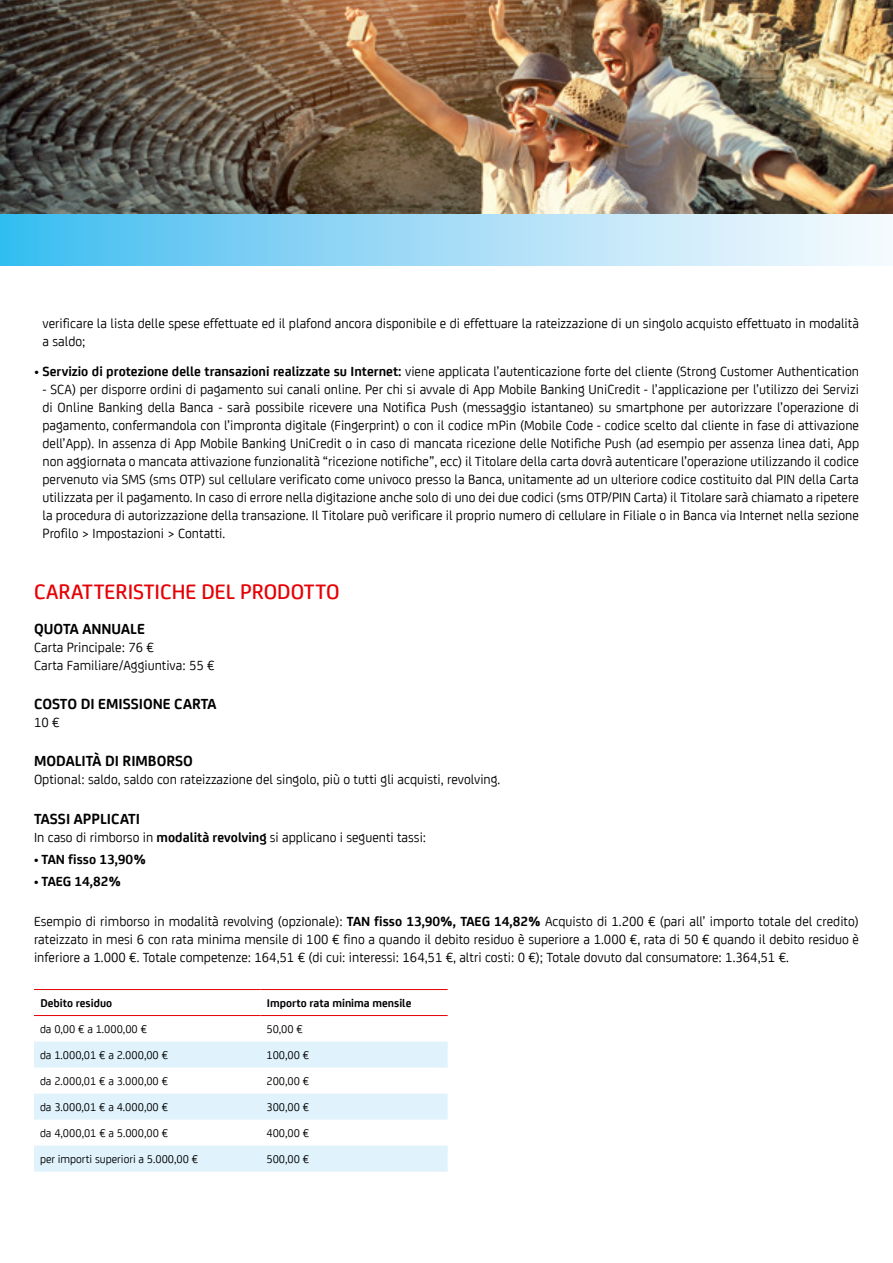
<style>
.page{position:relative;width:893px;height:1263px;background:#fff}
.page>*{position:absolute;margin:0;border:0;box-sizing:border-box;transform-origin:0 0}
.t1{font:500 22.5px "Uni Credit";color:#e60005}
.t2{font:700 15.75px "Uni Credit";color:#000}
.t3{font:14.25px/18px "Uni Credit";color:#000}
.t4{font:700 14.25px "Uni Credit";color:#000}
.t5{font:12px "Uni Credit";color:#000}
.t6{font:700 12px "Uni Credit";color:#000}
.s1{font-weight:700}
</style>
<div class="page">
<svg style="left:34px;top:1041px;width:414px;height:130px;fill:#e0f3fc"></svg>
<hr style="left:34px;top:989px;width:226px;height:1px;background:#e60005">
<hr style="left:260px;top:989px;width:188px;height:1px;background:#e60005">
<hr style="left:34px;top:1015px;width:226px;height:1px;background:#e60005">
<hr style="left:260px;top:1015px;width:188px;height:1px;background:#e60005">
<img style="left:1px;top:0;width:892px;height:215px">
<div style="left:0;top:215px;width:893px;height:51px;background:linear-gradient(to right,#41bdf0,#fffcfe)"></div>
<p class="t3" style="left:43px;top:313px;width:818px">verificare la lista delle spese effettuate ed il plafond ancora disponibile e di effettuare la rateizzazione di un singolo acquisto effettuato in modalità a saldo;</p>
<p class="t3" style="left:34px;top:362px;width:826px">• <span class="s1">Servizio di protezione delle transazioni realizzate su Internet:</span> viene applicata l’autenticazione forte del cliente (Strong Customer Authentication</p>
<p class="t3" style="left:43px;top:380px;width:818px;text-align:justify">- SCA) per disporre ordini di pagamento sui canali online. Per chi si avvale di App Mobile Banking UniCredit - l’applicazione per l’utilizzo dei Servizi di Online Banking della Banca - sarà possibile ricevere una Notifica Push (messaggio istantaneo) su smartphone per autorizzare l’operazione di pagamento, confermandola con l’impronta digitale (Fingerprint) o con il codice mPin (Mobile Code - codice scelto dal cliente in fase di attivazione dell’App). In assenza di App Mobile Banking UniCredit o in caso di mancata ricezione delle Notifiche Push (ad esempio per assenza linea dati, App non aggiornata o mancata attivazione funzionalità “ricezione notifiche”, ecc) il Titolare della carta dovrà autenticare l’operazione utilizzando il codice pervenuto via SMS (sms OTP) sul cellulare verificato come univoco presso la Banca, unitamente ad un ulteriore codice costituito dal PIN della Carta utilizzata per il pagamento. In caso di errore nella digitazione anche solo di uno dei due codici (sms OTP/PIN Carta) il Titolare sarà chiamato a ripetere la procedura di autorizzazione della transazione. Il Titolare può verificare il proprio numero di cellulare in Filiale o in Banca via Internet nella sezione Profilo &gt; Impostazioni &gt; Contatti.</p>
<h1 class="t1" style="left:34px;top:575px;width:307px">CARATTERISTICHE DEL PRODOTTO</h1>
<p class="t2" style="left:34px;top:617px;width:112px">QUOTA ANNUALE</p>
<p class="t3" style="left:34px;top:637px;width:182px">Carta Principale: 76 €<br>Carta Familiare/Aggiuntiva: 55 €</p>
<p class="t2" style="left:34px;top:692px;width:184px">COSTO DI EMISSIONE CARTA</p>
<p class="t3" style="left:34px;top:712px;width:27px">10 €</p>
<p class="t2" style="left:34px;top:749px;width:160px">MODALITÀ DI RIMBORSO</p>
<p class="t3" style="left:34px;top:770px;width:468px">Optional: saldo, saldo con rateizzazione del singolo, più o tutti gli acquisti, revolving.</p>
<p class="t2" style="left:34px;top:806px;width:107px">TASSI APPLICATI</p>
<p class="t3" style="left:34px;top:827px;width:394px">In caso di rimborso in <span class="s1">modalità revolving</span> si applicano i seguenti tassi:</p>
<p class="t4" style="left:34px;top:848px;width:114px">• TAN fisso 13,90%</p>
<p class="t4" style="left:34px;top:871px;width:89px">• TAEG 14,82%</p>
<p class="t3" style="left:34px;top:912px;width:827px;text-align:justify">Esempio di rimborso in modalità revolving (opzionale): <span class="s1">TAN fisso 13,90%, TAEG 14,82%</span> Acquisto di 1.200 € (pari all’ importo totale del credito) rateizzato in mesi 6 con rata minima mensile di 100 € fino a quando il debito residuo è superiore a 1.000 €, rata di 50 € quando il debito residuo è inferiore a 1.000 €. Totale competenze: 164,51 € (di cui: interessi: 164,51 €, altri costi: 0 €); Totale dovuto dal consumatore: 1.364,51 €.</p>
<p class="t6" style="left:40px;top:994px;width:73px">Debito residuo</p>
<p class="t6" style="left:267px;top:994px;width:146px">Importo rata minima mensile</p>
<p class="t5" style="left:40px;top:1020px;width:108px">da 0,00 € a 1.000,00 €</p>
<p class="t5" style="left:266px;top:1020px;width:38px">50,00 €</p>
<p class="t5" style="left:40px;top:1046px;width:129px">da 1.000,01 € a 2.000,00 €</p>
<p class="t5" style="left:266px;top:1046px;width:44px">100,00 €</p>
<p class="t5" style="left:40px;top:1072px;width:129px">da 2.000,01 € a 3.000,00 €</p>
<p class="t5" style="left:266px;top:1072px;width:44px">200,00 €</p>
<p class="t5" style="left:40px;top:1098px;width:129px">da 3.000,01 € a 4.000,00 €</p>
<p class="t5" style="left:266px;top:1098px;width:44px">300,00 €</p>
<p class="t5" style="left:40px;top:1124px;width:129px">da 4,000,01 € a 5.000,00 €</p>
<p class="t5" style="left:266px;top:1124px;width:44px">400,00 €</p>
<p class="t5" style="left:40px;top:1150px;width:160px">per importi superiori a 5.000,00 €</p>
<p class="t5" style="left:266px;top:1150px;width:44px">500,00 €</p>
</div>
